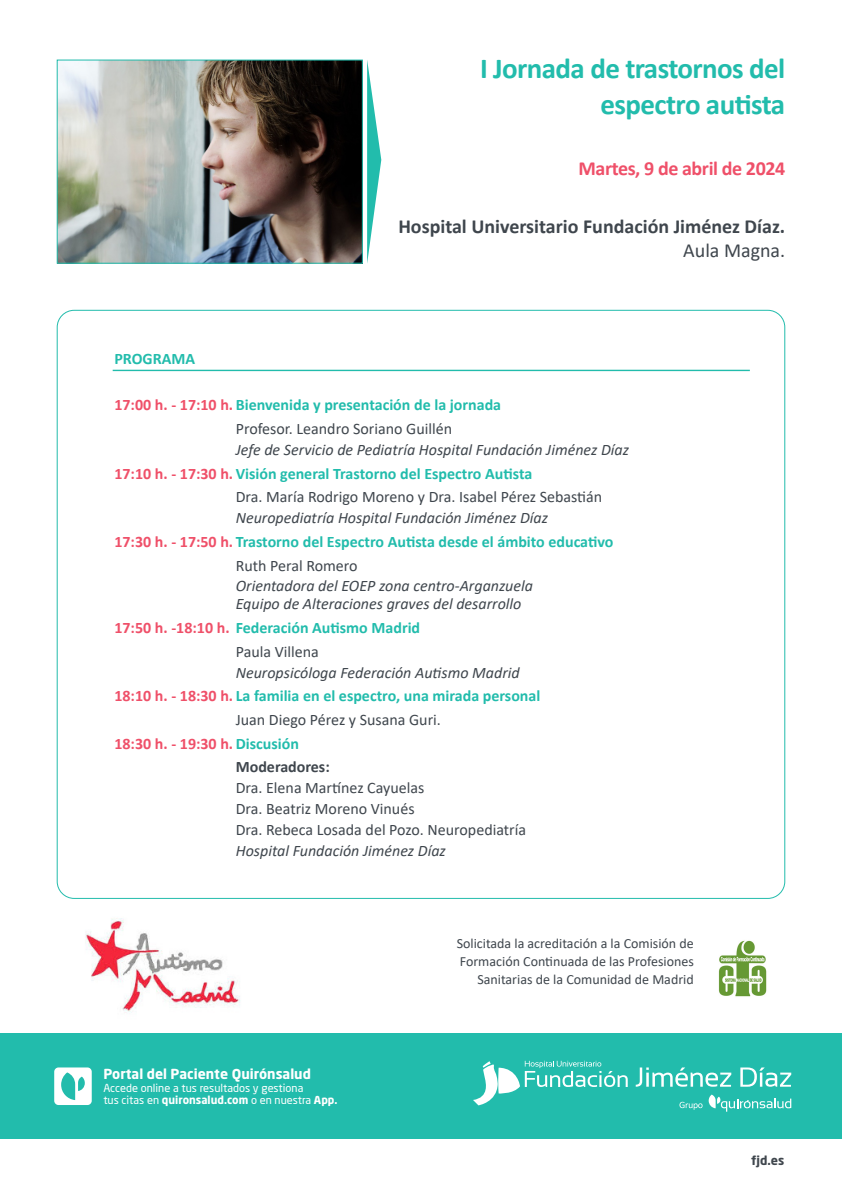
<style>
.page{position:relative;width:842px;height:1191px;background:#fff}
.page>*{position:absolute;margin:0;border:0;box-sizing:border-box;transform-origin:0 0}
.t1{font:700 29px/36px "Calibri";letter-spacing:-.02em;color:#22bcac;text-align:right}
.t2{font:700 20px "Calibri";color:#3f464d}
.t3{font:700 20px "Calibri";letter-spacing:-.02em;color:#ef5069}
.t4{font:20px "Calibri";color:#3f464d}
.t5{font:700 16px "Calibri";color:#22bcac}
.t6{font:italic 16px "Calibri";color:#3f464d}
.t7{font:16px "Calibri";color:#3f464d}
.t8{font:700 16px "Calibri";color:#ef5069}
.t9{font:700 16px "Calibri";color:#3f464d}
.Plain_Text{font:14px/18px "Calibri";color:#3f464d;text-align:right}
.t10{font:700 13.8px "Neo Sans";color:#fff}
.t11{font:700 12.4px "Neo Sans";color:#3f464d}
.t12{font:11px "Neo Sans";color:#fff}
.s1{color:#ef5069}
.s2{color:#22bcac}
.s3{font-weight:700}
</style>
<div class="page">
<img style="left:59px;top:62px;width:302px;height:200px">
<div style="left:57px;top:60px;width:306px;height:204px;border:1px solid #22bcac"></div>
<svg style="left:367px;top:60px;width:14px;height:203px"></svg>
<div style="left:0;top:1033px;width:842px;height:105px;background:#22bcac"></div>
<svg style="left:636px;top:1067px;width:95px;height:19px"></svg>
<svg style="left:740px;top:1067px;width:51px;height:19px"></svg>
<svg style="left:473px;top:1060px;width:155px;height:45px"></svg>
<svg style="left:709px;top:1094px;width:82px;height:17px"></svg>
<svg style="left:679px;top:1101px;width:23px;height:8px"></svg>
<div style="left:54px;top:1067px;width:38px;height:38px;background:#fff;border-radius:4px"></div>
<svg style="left:61px;top:1072px;width:24px;height:28px"></svg>
<img style="left:718px;top:940px;width:49px;height:57px">
<hr style="left:113px;top:370px;width:637px;height:1px;background:#22bcac">
<img style="left:85px;top:918px;width:156px;height:95px">
<p class="t1" style="left:480px;top:50px;width:307px">I Jornada de trastornos del espectro autista</p>
<p class="t3" style="left:578px;top:155px;width:208px">Martes, 9 de abril de 2024</p>
<p class="t2" style="left:398px;top:213px;width:388px">Hospital Universitario Fundación Jiménez Díaz.</p>
<p class="t4" style="left:683px;top:237px;width:103px">Aula Magna.</p>
<p class="t5" style="left:114px;top:347px;width:82px">PROGRAMA</p>
<p class="t5" style="left:114px;top:394px;width:388px"><span class="s1">17:00 h. - 17:10 h.</span> Bienvenida y presentación de la jornada</p>
<p class="t7" style="left:236px;top:418px;width:218px">Profesor. Leandro Soriano Guillén</p>
<p class="t6" style="left:236px;top:438px;width:395px">Jefe de Servicio de Pediatría Hospital Fundación Jiménez Díaz</p>
<p class="t5" style="left:114px;top:462px;width:419px"><span class="s1">17:10 h. - 17:30 h.</span> Visión general Trastorno del Espectro Autista</p>
<p class="t7" style="left:236px;top:486px;width:368px">Dra. María Rodrigo Moreno y Dra. Isabel Pérez Sebastián</p>
<p class="t6" style="left:236px;top:507px;width:314px">Neuropediatría Hospital Fundación Jiménez Díaz</p>
<p class="t5" style="left:114px;top:530px;width:500px"><span class="s1">17:30 h. - 17:50 h.</span> Trastorno del Espectro Autista desde el ámbito educativo</p>
<p class="t7" style="left:236px;top:554px;width:123px">Ruth Peral Romero</p>
<p class="t6" style="left:236px;top:575px;width:299px">Orientadora del EOEP zona centro-Arganzuela</p>
<p class="t6" style="left:236px;top:593px;width:287px">Equipo de Alteraciones graves del desarrollo</p>
<p class="t5" style="left:114px;top:616px;width:307px"><span class="s1">17:50 h. -18:10 h.</span> Federación Autismo Madrid</p>
<p class="t7" style="left:236px;top:640px;width:85px">Paula Villena</p>
<p class="t6" style="left:236px;top:661px;width:285px">Neuropsicóloga Federación Autismo Madrid</p>
<p class="t5" style="left:114px;top:684px;width:427px"><span class="s1">18:10 h. - 18:30 h.</span> La familia en el espectro, una mirada personal</p>
<p class="t7" style="left:236px;top:708px;width:207px">Juan Diego Pérez y Susana Guri.</p>
<p class="t8" style="left:114px;top:732px;width:186px">18:30 h. - 19:30 h. <span class="s2">Discusión</span></p>
<p class="t9" style="left:236px;top:755px;width:96px">Moderadores:</p>
<p class="t7" style="left:236px;top:776px;width:190px">Dra. Elena Martínez Cayuelas</p>
<p class="t7" style="left:236px;top:797px;width:180px">Dra. Beatriz Moreno Vinués</p>
<p class="t7" style="left:236px;top:818px;width:292px">Dra. Rebeca Losada del Pozo. Neuropediatría</p>
<p class="t6" style="left:236px;top:839px;width:212px">Hospital Fundación Jiménez Díaz</p>
<p class="t10" style="left:103px;top:1065px;width:209px">Portal del Paciente Quirónsalud</p>
<p class="t12" style="left:103px;top:1080px;width:202px">Accede online a tus resultados y gestiona</p>
<p class="t12" style="left:103px;top:1093px;width:236px">tus citas en <span class="s3">quironsalud.com</span> o en nuestra <span class="s3">App.</span></p>
<p class="Plain_Text" style="left:457px;top:934px;width:239px">Solicitada la acreditación a la Comisión de<br>Formación Continuada de las Profesiones<br>Sanitarias de la Comunidad de Madrid</p>
<p class="t11" style="left:751px;top:1152px;width:35px">fjd.es</p>
</div>
